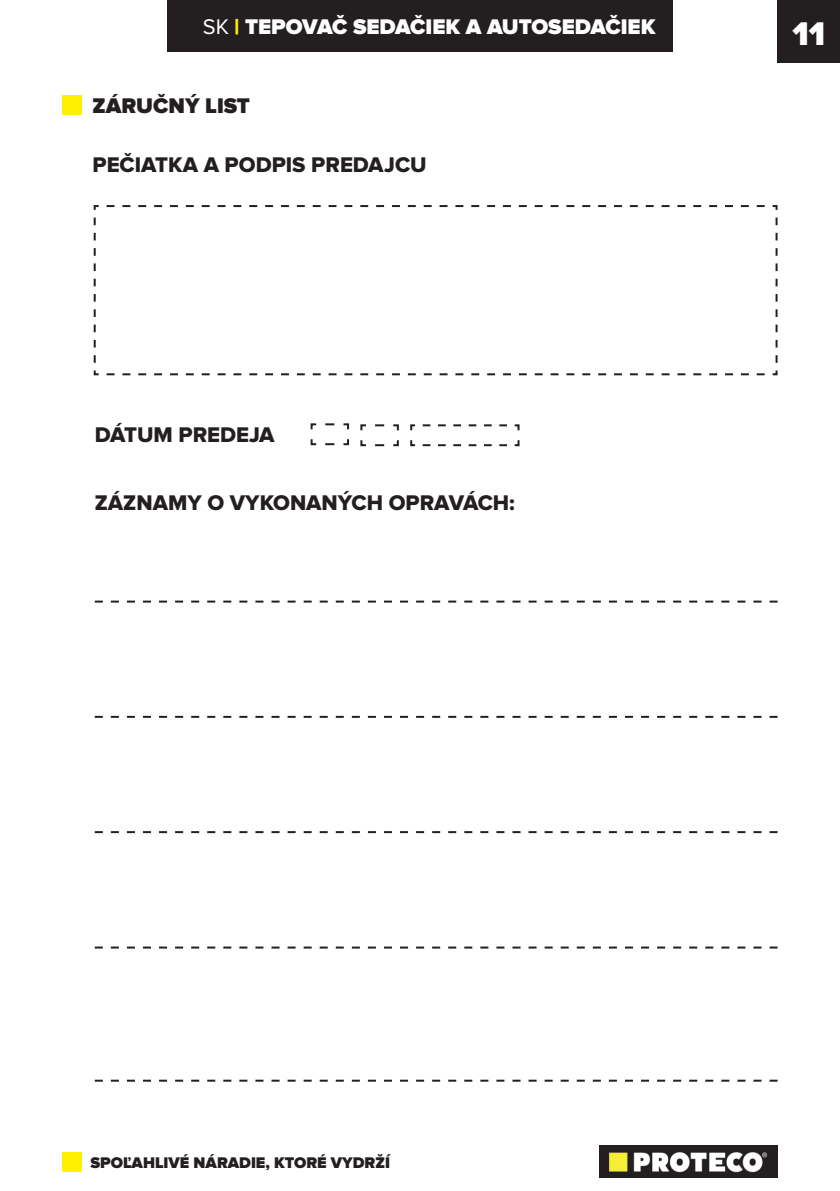
<style>
.page{position:relative;width:840px;height:1191px;background:#fff}
.page>*{position:absolute;margin:0;border:0;box-sizing:border-box;transform-origin:0 0}
.t1{font:900 34px "Proxima Nova";color:#fff}
.t2{font:22px "Proxima Nova Extrabld";color:#231f20}
.t3{font:900 22px "Proxima Nova";color:#fff}
.t4{font:900 22px "Proxima Nova";color:#231f20}
.t5{font:900 16px "Proxima Nova";color:#231f20}
.s1{font-weight:400}
.s2{color:#fff101}
</style>
<div class="page">
<div style="left:777px;top:0;width:62px;height:62px;background:#231f20"></div>
<div style="left:167px;top:0;width:505px;height:51px;background:#231f20"></div>
<img style="left:599px;top:1145px;width:178px;height:33px">
<div style="left:62px;top:1152px;width:20px;height:19px;background:#fff101"></div>
<div style="left:62px;top:95px;width:20px;height:20px;background:#fff101"></div>
<svg style="left:310px;top:423px;width:40px;height:23px"></svg>
<svg style="left:360px;top:424px;width:39px;height:23px"></svg>
<svg style="left:410px;top:424px;width:110px;height:23px"></svg>
<svg style="left:95px;top:716px;width:682px;height:2px"></svg>
<svg style="left:95px;top:831px;width:682px;height:2px"></svg>
<svg style="left:95px;top:946px;width:682px;height:2px"></svg>
<svg style="left:95px;top:1079px;width:682px;height:2px"></svg>
<svg style="left:95px;top:600px;width:682px;height:2px"></svg>
<svg style="left:93px;top:205px;width:685px;height:171px"></svg>
<p class="t3" style="left:203px;top:14px;width:454px"><span class="s1">SK</span> <span class="s2">|</span> TEPOVAČ SEDAČIEK A AUTOSEDAČIEK</p>
<p class="t4" style="left:92px;top:93px;width:159px">ZÁRUČNÝ LIST</p>
<p class="t2" style="left:92px;top:152px;width:335px">PEČIATKA A PODPIS PREDAJCU</p>
<p class="t2" style="left:95px;top:422px;width:181px">DÁTUM PREDEJA</p>
<p class="t2" style="left:95px;top:490px;width:421px">ZÁZNAMY O VYKONANÝCH OPRAVÁCH:</p>
<h1 class="t1" style="left:791px;top:14px;width:34px">11</h1>
<p class="t5" style="left:90px;top:1153px;width:301px">SPOĽAHLIVÉ NÁRADIE, KTORÉ VYDRŽÍ</p>
</div>
